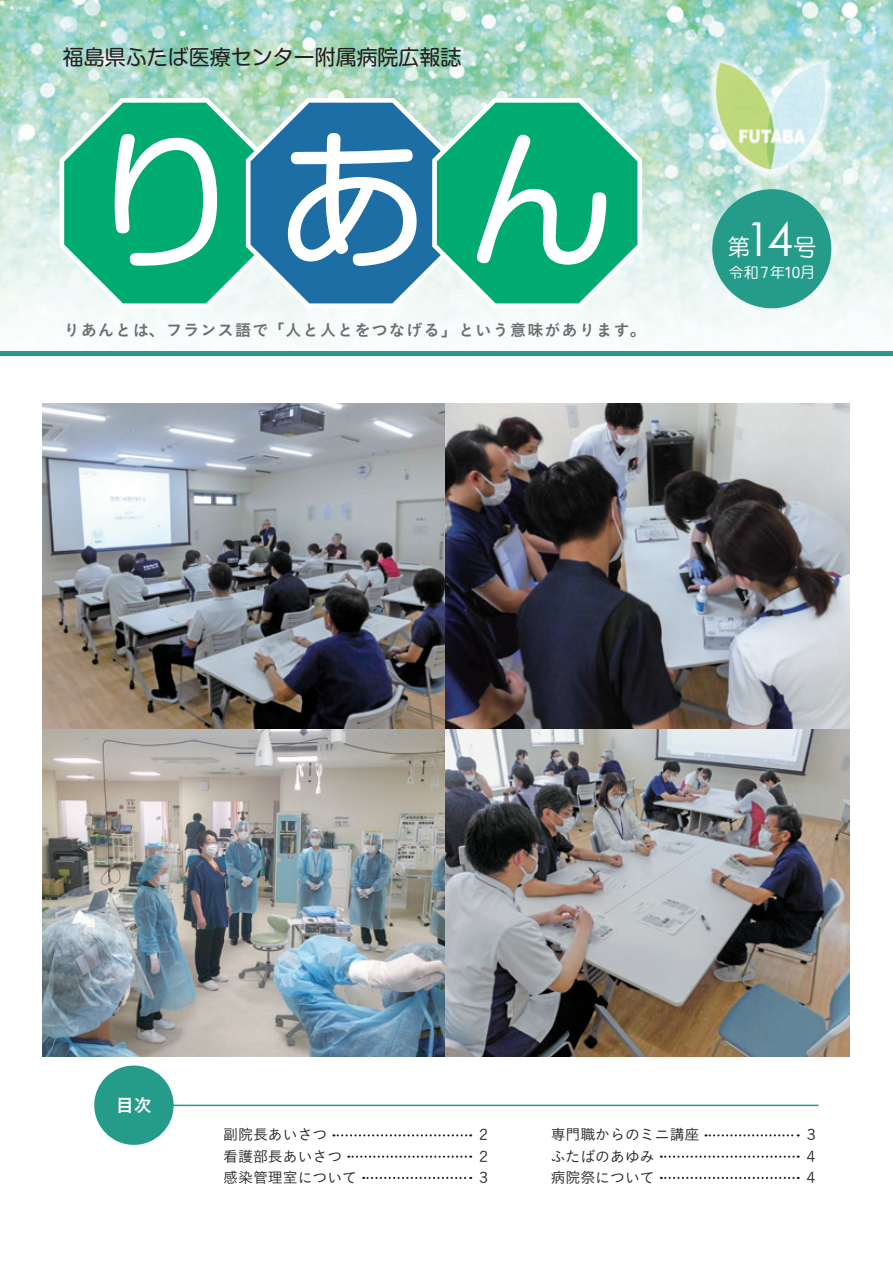
<style>
.page{position:relative;width:893px;height:1263px;background:#fff}
.page>*{position:absolute;margin:0;border:0;box-sizing:border-box;transform-origin:0 0}
.本文{font:500 23.4px "Iwa R Go Pr 6 N";color:#fff}
.t1{font:21px "Shin M Go Pr 6 N";color:#231f20}
.本文-2{font:18px "Koburina Go Std N W6";color:#fff}
.t2{font:15.9px "Koburina Go Std N W6";letter-spacing:.085em;color:#6c6d70}
.目次{font:14.85px "Koburina Go Std N W3";color:#231f20}
.本文-3{font:500 14.85px "Iwa R Go Pr 6 N";letter-spacing:-.05em;color:#fff}
.s1{font-family:"Century Gothic";font-weight:400;font-size:46.8px}
</style>
<div class="page">
<svg style="left:333px;top:1134px;width:138px;height:2px"></svg>
<svg style="left:348px;top:1155px;width:123px;height:3px"></svg>
<svg style="left:363px;top:1177px;width:108px;height:2px"></svg>
<svg style="left:705px;top:1134px;width:94px;height:2px"></svg>
<svg style="left:661px;top:1155px;width:138px;height:3px"></svg>
<svg style="left:661px;top:1177px;width:138px;height:2px"></svg>
<div style="left:94px;top:1065px;width:80px;height:80px;background:#259b89;border-radius:50%"></div>
<hr style="left:164px;top:1105px;width:655px;height:1px;background:#259b89">
<img style="left:43px;top:403px;width:806px;height:654px">
<img style="left:0;top:0;width:893px;height:352px">
<svg style="left:60px;top:98px;width:582px;height:210px"></svg>
<hr style="left:0;top:352px;width:893px;height:4px;background:#259b89">
<div style="left:712px;top:189px;width:119px;height:119px;background:#259b89;border-radius:50%"></div>
<img style="left:696px;top:38px;width:152px;height:152px">
<p class="t1" style="left:63px;top:40px;width:400px">福島県ふたば医療センター附属病院広報誌</p>
<p class="t2" style="left:64px;top:317px;width:583px">りあんとは、フランス語で「人と人とをつなげる」という意味があります。</p>
<p class="本文" style="left:727px;top:234px;width:91px">第<span class="s1">14</span>号</p>
<p class="本文-3" style="left:729px;top:264px;width:88px">令和７年10月</p>
<p class="本文-2" style="left:116px;top:1091px;width:38px">目次</p>
<p class="目次" style="left:223px;top:1123px;width:106px">副院長あいさつ</p>
<p class="目次" style="left:476px;top:1123px;width:16px">２</p>
<p class="目次" style="left:223px;top:1145px;width:121px">看護部長あいさつ</p>
<p class="目次" style="left:476px;top:1145px;width:16px">２</p>
<p class="目次" style="left:223px;top:1166px;width:135px">感染管理室について</p>
<p class="目次" style="left:476px;top:1166px;width:16px">３</p>
<p class="目次" style="left:551px;top:1123px;width:150px">専門職からのミニ講座</p>
<p class="目次" style="left:804px;top:1123px;width:16px">３</p>
<p class="目次" style="left:551px;top:1145px;width:106px">ふたばのあゆみ</p>
<p class="目次" style="left:804px;top:1145px;width:16px">４</p>
<p class="目次" style="left:551px;top:1166px;width:106px">病院祭について</p>
<p class="目次" style="left:804px;top:1166px;width:16px">４</p>
</div>
